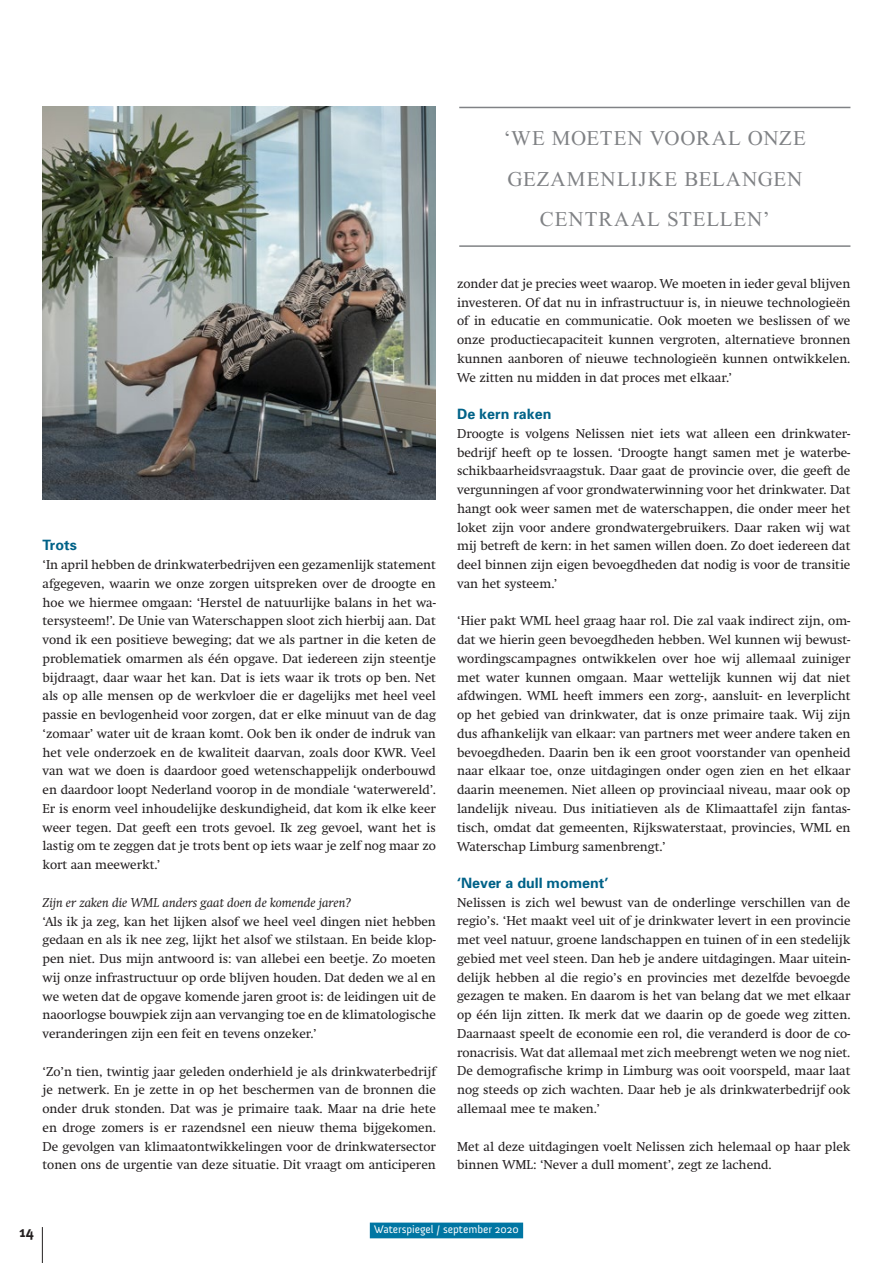
<style>
.page{position:relative;width:893px;height:1263px;background:#fff}
.page>*{position:absolute;margin:0;border:0;box-sizing:border-box;transform-origin:0 0}
.t1{font:21px/40.5px "Times New Roman";letter-spacing:.04em;color:#808285;text-align:center}
.t2{font:700 15px "Meta Plus";color:#231f20}
.t3{font:700 14.25px "Univers";color:#006288}
.t4{font:12.75px/18.8px "Swift";color:#231f20;text-align:justify}
.t5{font:italic 12.75px "Swift";color:#231f20}
.t6{font:11.25px "Anivers";color:#fff}
</style>
<div class="page">
<hr style="left:42px;top:1227px;width:1px;height:36px;background:#231f20">
<div style="left:370px;top:1222px;width:153px;height:16px;background:#0076a3"></div>
<img style="left:43px;top:106px;width:393px;height:394px">
<hr style="left:459px;top:107px;width:391px;height:1px;background:#808285">
<hr style="left:459px;top:245px;width:391px;height:2px;background:#808285">
<h1 class="t1" style="left:504px;top:118px;width:304px">‘WE MOETEN VOORAL ONZE<br>GEZAMENLIJKE BELANGEN<br>CENTRAAL STELLEN’</h1>
<p class="t3" style="left:43px;top:536px;width:36px">Trots</p>
<p class="t4" style="left:43px;top:555px;width:395px">‘In april hebben de drinkwaterbedrijven een gezamenlijk statement afgegeven, waarin we onze zorgen uitspreken over de droogte en hoe we hiermee omgaan: ‘Herstel de natuurlijke balans in het wa&shy;tersysteem!’. De Unie van Waterschappen sloot zich hierbij aan. Dat vond ik een positieve beweging; dat we als partner in die keten de problematiek omarmen als één opgave. Dat iedereen zijn steentje bijdraagt, daar waar het kan. Dat is iets waar ik trots op ben. Net als op alle mensen op de werkvloer die er dagelijks met heel veel passie en bevlogenheid voor zorgen, dat er elke minuut van de dag ‘zomaar’ water uit de kraan komt. Ook ben ik onder de indruk van het vele onderzoek en de kwaliteit daarvan, zoals door KWR. Veel van wat we doen is daardoor goed wetenschappelijk onderbouwd en daardoor loopt Nederland voorop in de mondiale ‘waterwereld’.<br>Er is enorm veel inhoudelijke deskundigheid, dat kom ik elke keer weer tegen. Dat geeft een trots gevoel. Ik zeg gevoel, want het is lastig om te zeggen dat je trots bent op iets waar je zelf nog maar zo kort aan meewerkt.’</p>
<p class="t5" style="left:43px;top:895px;width:311px">Zijn er zaken die WML anders gaat doen de komende jaren?</p>
<p class="t4" style="left:43px;top:912px;width:395px">‘Als ik ja zeg, kan het lijken alsof we heel veel dingen niet hebben gedaan en als ik nee zeg, lijkt het alsof we stilstaan. En beide klop&shy;pen niet. Dus mijn antwoord is: van allebei een beetje. Zo moeten wij onze infrastructuur op orde blijven houden. Dat deden we al en we weten dat de opgave komende jaren groot is: de leidingen uit de naoorlogse bouwpiek zijn aan vervanging toe en de klimatologische veranderingen zijn een feit en tevens onzeker.’</p>
<p class="t4" style="left:43px;top:1062px;width:395px">‘Zo’n tien, twintig jaar geleden onderhield je als drinkwaterbedrijf je netwerk. En je zette in op het beschermen van de bronnen die onder druk stonden. Dat was je primaire taak. Maar na drie hete en droge zomers is er razendsnel een nieuw thema bijgekomen.<br>De gevolgen van klimaatontwikkelingen voor de drinkwatersector tonen ons de urgentie van deze situatie. Dit vraagt om anticiperen</p>
<p class="t4" style="left:457px;top:274px;width:395px">zonder dat je precies weet waarop. We moeten in ieder geval blijven investeren. Of dat nu in infrastructuur is, in nieuwe technologieën of in educatie en communicatie. Ook moeten we beslissen of we onze productiecapaciteit kunnen vergroten, alternatieve bronnen kunnen aanboren of nieuwe technologieën kunnen ontwikkelen.<br>We zitten nu midden in dat proces met elkaar.’</p>
<p class="t3" style="left:457px;top:405px;width:96px">De kern raken</p>
<p class="t4" style="left:457px;top:424px;width:395px">Droogte is volgens Nelissen niet iets wat alleen een drinkwater&shy;bedrijf heeft op te lossen. ‘Droogte hangt samen met je waterbe&shy;schikbaarheidsvraagstuk. Daar gaat de provincie over, die geeft de vergunningen af voor grondwaterwinning voor het drinkwater. Dat hangt ook weer samen met de waterschappen, die onder meer het loket zijn voor andere grondwatergebruikers. Daar raken wij wat mij betreft de kern: in het samen willen doen. Zo doet iedereen dat deel binnen zijn eigen bevoegdheden dat nodig is voor de transitie van het systeem.’</p>
<p class="t4" style="left:457px;top:612px;width:395px">‘Hier pakt WML heel graag haar rol. Die zal vaak indirect zijn, om&shy;dat we hierin geen bevoegdheden hebben. Wel kunnen wij bewust&shy;wordingscampagnes ontwikkelen over hoe wij allemaal zuiniger met water kunnen omgaan. Maar wettelijk kunnen wij dat niet afdwingen. WML heeft immers een zorg-, aansluit- en leverplicht op het gebied van drinkwater, dat is onze primaire taak. Wij zijn dus afhankelijk van elkaar: van partners met weer andere taken en bevoegdheden. Daarin ben ik een groot voorstander van openheid naar elkaar toe, onze uitdagingen onder ogen zien en het elkaar daarin meenemen. Niet alleen op provinciaal niveau, maar ook op landelijk niveau. Dus initiatieven als de Klimaattafel zijn fantas&shy;tisch, omdat dat gemeenten, Rijkswaterstaat, provincies, WML en Waterschap Limburg samenbrengt.’</p>
<p class="t3" style="left:457px;top:874px;width:153px">‘Never a dull moment’</p>
<p class="t4" style="left:457px;top:893px;width:395px">Nelissen is zich wel bewust van de onderlinge verschillen van de regio’s. ‘Het maakt veel uit of je drinkwater levert in een provincie met veel natuur, groene landschappen en tuinen of in een stedelijk gebied met veel steen. Dan heb je andere uitdagingen. Maar uitein&shy;delijk hebben al die regio’s en provincies met dezelfde bevoegde gezagen te maken. En daarom is het van belang dat we met elkaar op één lijn zitten. Ik merk dat we daarin op de goede weg zitten.<br>Daarnaast speelt de economie een rol, die veranderd is door de co&shy;ronacrisis. Wat dat allemaal met zich meebrengt weten we nog niet.<br>De demografische krimp in Limburg was ooit voorspeld, maar laat nog steeds op zich wachten. Daar heb je als drinkwaterbedrijf ook allemaal mee te maken.’</p>
<p class="t4" style="left:457px;top:1137px;width:395px">Met al deze uitdagingen voelt Nelissen zich helemaal op haar plek binnen WML: ‘Never a dull moment’, zegt ze lachend.</p>
<p class="t2" style="left:20px;top:1223px;width:16px">14</p>
<p class="t6" style="left:374px;top:1223px;width:146px">Waterspiegel / september 2020</p>
</div>
